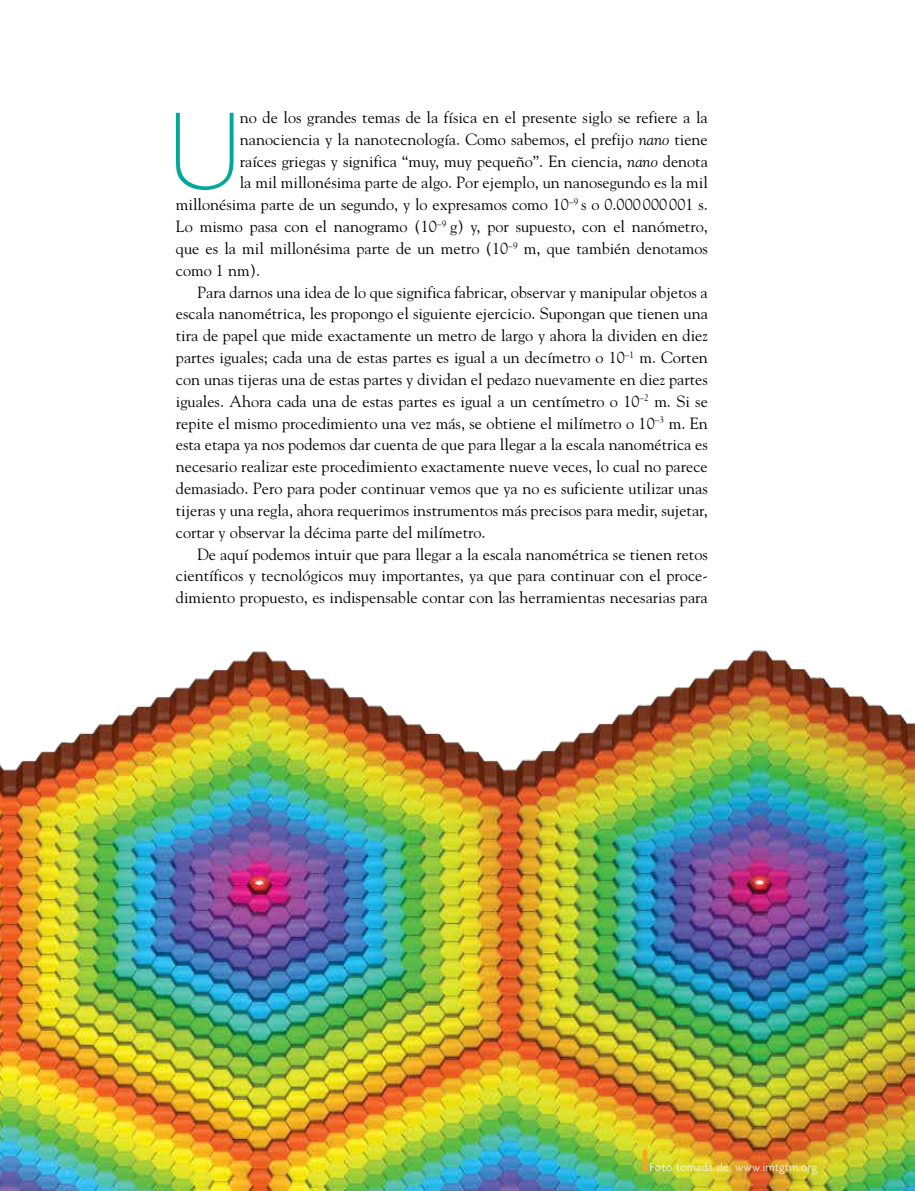
<style>
.page{position:relative;width:915px;height:1191px;background:#fff}
.page>*{position:absolute;margin:0;border:0;box-sizing:border-box;transform-origin:0 0}
.t1{font:200 115.2px "Today HEF";color:#00a99b}
.t2{font:16.2px "Goudy";color:#000}
.t3{font:300 12px "Today HEF";letter-spacing:.06em;color:#fff}
.s1{font-style:italic}
.s2{color:#faa41d}
</style>
<div class="page">
<img style="left:0;top:650px;width:914px;height:541px">
<h1 class="t1" style="left:169px;top:93px;width:72px">U</h1>
<p class="t2" style="left:240px;top:107px;width:469px">no de los grandes temas de la física en el presente siglo se refiere a la</p>
<p class="t2" style="left:240px;top:129px;width:469px">nanociencia y la nanotecnología. Como sabemos, el prefijo <span class="s1">nano</span> tiene</p>
<p class="t2" style="left:240px;top:151px;width:469px">raíces griegas y significa “muy, muy pequeño”. En ciencia, <span class="s1">nano</span> denota</p>
<p class="t2" style="left:240px;top:173px;width:469px">la mil millonésima parte de algo. Por ejemplo, un nanosegundo es la mil</p>
<p class="t2" style="left:176px;top:195px;width:533px">millonésima parte de un segundo, y lo expresamos como 10<sup>–9</sup> s o 0.000 000001 s.</p>
<p class="t2" style="left:176px;top:216px;width:533px">Lo mismo pasa con el nanogramo (10<sup>–9</sup> g) y, por supuesto, con el nanómetro,</p>
<p class="t2" style="left:176px;top:238px;width:533px">que es la mil millonésima parte de un metro (10<sup>–9</sup> m, que también denotamos</p>
<p class="t2" style="left:176px;top:260px;width:86px">como 1 nm).</p>
<p class="t2" style="left:197px;top:282px;width:512px">Para darnos una idea de lo que significa fabricar, observar y manipular objetos a</p>
<p class="t2" style="left:176px;top:304px;width:533px">escala nanométrica, les propongo el siguiente ejercicio. Supongan que tienen una</p>
<p class="t2" style="left:176px;top:325px;width:533px">tira de papel que mide exactamente un metro de largo y ahora la dividen en diez</p>
<p class="t2" style="left:176px;top:347px;width:533px">partes iguales; cada una de estas partes es igual a un decímetro o 10<sup>–1</sup> m. Corten</p>
<p class="t2" style="left:176px;top:369px;width:533px">con unas tijeras una de estas partes y dividan el pedazo nuevamente en diez partes</p>
<p class="t2" style="left:176px;top:391px;width:533px">iguales. Ahora cada una de estas partes es igual a un centímetro o 10<sup>–2</sup> m. Si se</p>
<p class="t2" style="left:176px;top:413px;width:533px">repite el mismo procedimiento una vez más, se obtiene el milímetro o 10<sup>–3</sup> m. En</p>
<p class="t2" style="left:176px;top:435px;width:533px">esta etapa ya nos podemos dar cuenta de que para llegar a la escala nanométrica es</p>
<p class="t2" style="left:176px;top:456px;width:533px">necesario realizar este procedimiento exactamente nueve veces, lo cual no parece</p>
<p class="t2" style="left:176px;top:478px;width:533px">demasiado. Pero para poder continuar vemos que ya no es suficiente utilizar unas</p>
<p class="t2" style="left:176px;top:500px;width:533px">tijeras y una regla, ahora requerimos instrumentos más precisos para medir, sujetar,</p>
<p class="t2" style="left:176px;top:522px;width:311px">cortar y observar la décima parte del milímetro.</p>
<p class="t2" style="left:197px;top:544px;width:512px">De aquí podemos intuir que para llegar a la escala nanométrica se tienen retos</p>
<p class="t2" style="left:176px;top:566px;width:533px">científicos y tecnológicos muy importantes, ya que para continuar con el proce-</p>
<p class="t2" style="left:176px;top:587px;width:533px">dimiento propuesto, es indispensable contar con las herramientas necesarias para</p>
<p class="t3" style="left:642px;top:1160px;width:175px"><span class="s2">■</span> Foto tomada de: www.imtgtm.org</p>
</div>
